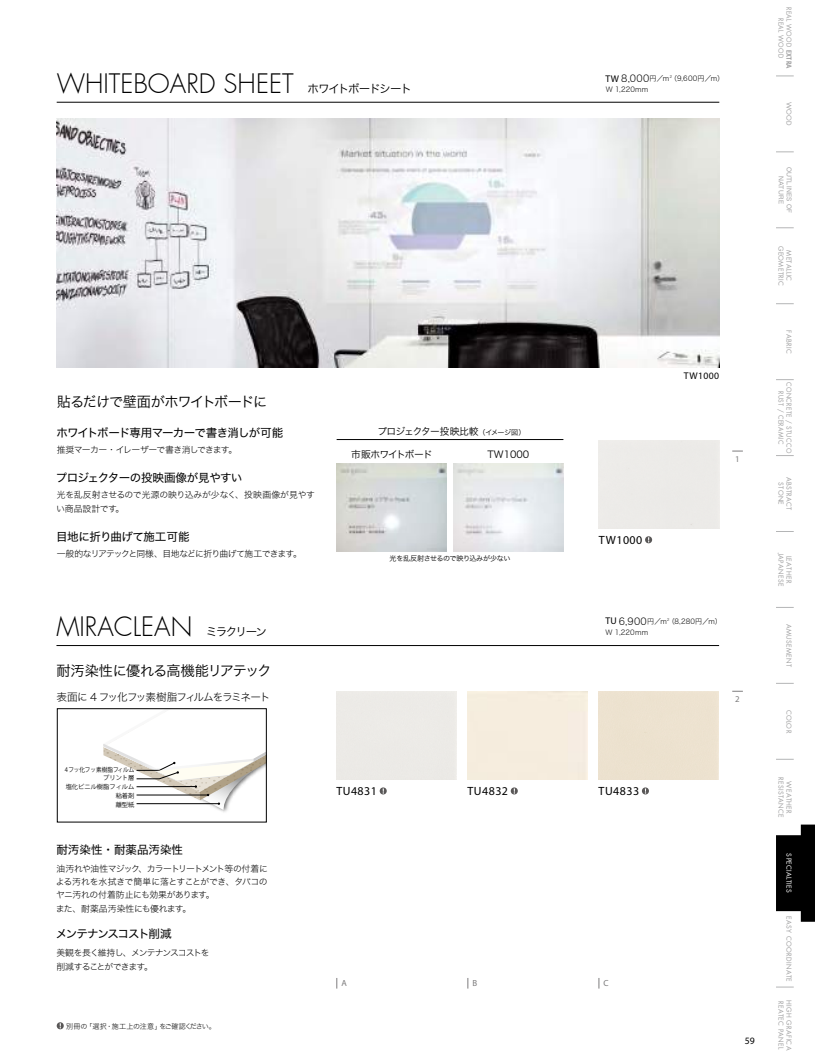
<style>
.page{position:relative;width:815px;height:1063px;background:#fff}
.page>*{position:absolute;margin:0;border:0;box-sizing:border-box;transform-origin:0 0}
.t1{font:300 25.75px "Kudos Light S Si";color:#000}
.t2{font:14.12px "Hira Kaku Std W3";letter-spacing:-.065em;color:#000}
.t3{font:14.12px "Hira Kaku Std W3";letter-spacing:-.09em;color:#000}
.t4{font:12px "Myriad Pro";letter-spacing:.04em;color:#000}
.t5{font:11.5px "Hira Kaku Std W4";letter-spacing:-.05em;color:#000}
.t6{font:11.5px "Hira Kaku Std W4";letter-spacing:-.07em;color:#000}
.t7{font:11.5px "Hira Kaku Std W3";letter-spacing:-.11em;color:#000}
.t8{font:11.5px "Hira Kaku Std W4";color:#000}
.t9{font:11.5px "Hira Kaku Std W4";letter-spacing:-.095em;color:#000}
.t10{font:10.62px "Hira Kaku Std W2";letter-spacing:-.1em;color:#000}
.t11{font:9.75px "Hira Kaku Std W3";letter-spacing:-.055em;color:#000}
.t12{font:9.75px "Hira Kaku Std W3";letter-spacing:-.095em;color:#000}
.t13{font:9.75px "Myriad Pro";letter-spacing:.04em;color:#000}
.t14{font:8.88px/13.2px "Hira Kaku Std W2";letter-spacing:-.06em;color:#000}
.t15{font:8.88px/13.2px "Hira Kaku Std W2";letter-spacing:-.015em;color:#000}
.t16{font:8.88px/13.2px "Hira Kaku Std W2";letter-spacing:-.1em;color:#000}
.t17{font:8.88px "Hira Kaku Std W2";letter-spacing:-.085em;color:#000}
.t18{font:8.88px "Myriad Pro";color:#7d7c7d}
.t19{font:7.12px/11.1px "Hira Kaku Std W2";letter-spacing:.02em;color:#000}
.t20{font:7.12px "Hira Kaku Std W2";letter-spacing:-.03em;color:#000}
.t21{font:7.12px "Hira Kaku Std W3";letter-spacing:-.055em;color:#000}
.t22{font:6.62px/8px "Kudos Book S Si";letter-spacing:.05em;color:#9f9fa0;text-align:center}
.t23{font:6.62px/8px "Kudos Book S Si";letter-spacing:.05em;color:#9f9fa0;text-align:center;scale:.95 1}
.t24{font:6.62px "Kudos Book S Si";letter-spacing:.05em;color:#fff}
.t25{font:6.25px/8.8px "Koz Go Pr 6 N";color:#000;text-align:right;scale:.9 1}
.t26{font:6.25px/8px "Hira Kaku Std W4";letter-spacing:.05em;color:#9f9fa0;text-align:center}
.s1{font-family:"Myriad Pro";font-size:9.75px}
.s2{font-size:9.75px}
.s3{font-size:7.12px}
.s4{font-family:"Kudos Black S Si";font-weight:900}
</style>
<div class="page">
<img style="left:337px;top:463px;width:109px;height:88px">
<img style="left:454px;top:463px;width:109px;height:88px">
<svg style="left:379px;top:787px;width:8px;height:8px"></svg>
<svg style="left:510px;top:787px;width:8px;height:8px"></svg>
<svg style="left:642px;top:787px;width:7px;height:8px"></svg>
<svg style="left:645px;top:536px;width:7px;height:8px"></svg>
<div style="left:57px;top:709px;width:209px;height:113px;border:1px solid #000"></div>
<svg style="left:103px;top:709px;width:163px;height:101px"></svg>
<hr style="left:337px;top:439px;width:226px;height:1px;background:#000">
<hr style="left:56px;top:645px;width:663px;height:1px;background:#000">
<hr style="left:57px;top:102px;width:662px;height:1px;background:#000">
<svg style="left:57px;top:1022px;width:7px;height:7px"></svg>
<img style="left:57px;top:118px;width:662px;height:249px">
<div style="left:776px;top:835px;width:39px;height:76px;background:#000"></div>
<div style="left:801px;top:901px;width:14px;height:21px;background:#000"></div>
<svg style="left:776px;top:76px;width:18px;height:1px"></svg>
<svg style="left:776px;top:152px;width:18px;height:1px"></svg>
<svg style="left:776px;top:228px;width:18px;height:1px"></svg>
<svg style="left:776px;top:303px;width:18px;height:1px"></svg>
<svg style="left:776px;top:379px;width:18px;height:1px"></svg>
<svg style="left:776px;top:455px;width:18px;height:1px"></svg>
<svg style="left:776px;top:531px;width:18px;height:1px"></svg>
<svg style="left:776px;top:607px;width:18px;height:1px"></svg>
<svg style="left:776px;top:683px;width:18px;height:1px"></svg>
<svg style="left:776px;top:759px;width:18px;height:1px"></svg>
<svg style="left:776px;top:987px;width:18px;height:1px"></svg>
<div style="left:801px;top:825px;width:14px;height:21px;background:#000"></div>
<h1 class="t1" style="left:57px;top:67px;width:238px">WHITEBOARD SHEET</h1>
<h3 class="t7" style="left:308px;top:80px;width:106px">ホワイトボードシート</h3>
<p class="t19" style="left:606px;top:73px;width:120px"><span class="s1">TW</span> <span class="s2">8,000</span>円／m<sup>2</sup>（9,600円／m）<br>W 1,220mm</p>
<h2 class="t3" style="left:57px;top:391px;width:212px">貼るだけで壁面がホワイトボードに</h2>
<h3 class="t6" style="left:56px;top:424px;width:228px">ホワイトボード専用マーカーで書き消しが可能</h3>
<h3 class="t14" style="left:57px;top:443px;width:182px">推奨マーカー・イレーザーで書き消しできます。</h3>
<h3 class="t5" style="left:56px;top:469px;width:188px">プロジェクターの投映画像が見やすい</h3>
<h3 class="t15" style="left:56px;top:488px;width:260px">光を乱反射させるので光源の映り込みが少なく、投映画像が見やすい商品設計です。</h3>
<h3 class="t5" style="left:56px;top:528px;width:135px">目地に折り曲げて施工可能</h3>
<h3 class="t17" style="left:57px;top:547px;width:247px">一般的なリアテックと同様、目地などに折り曲げて施工できます。</h3>
<h1 class="t1" style="left:56px;top:610px;width:137px">MIRACLEAN</h1>
<h3 class="t7" style="left:206px;top:623px;width:63px">ミラクリーン</h3>
<h2 class="t2" style="left:56px;top:660px;width:217px">耐汚染性に優れる高機能リアテック</h2>
<h3 class="t10" style="left:56px;top:689px;width:216px">表面に 4 フッ化フッ素樹脂フィルムをラミネート</h3>
<h3 class="t11" style="left:377px;top:424px;width:150px">プロジェクター投映比較<span class="s3">（イメージ図）</span></h3>
<h3 class="t12" style="left:351px;top:447px;width:83px">市販ホワイトボード</h3>
<h3 class="t11" style="left:488px;top:447px;width:43px">TW1000</h3>
<p class="t21" style="left:390px;top:553px;width:123px">光を乱反射させるので映り込みが少ない</p>
<h3 class="t13" style="left:684px;top:370px;width:37px">TW1000</h3>
<h3 class="t18" style="left:735px;top:454px;width:6px">1</h3>
<h3 class="t4" style="left:599px;top:532px;width:45px">TW1000</h3>
<p class="t19" style="left:605px;top:615px;width:118px"><span class="s1">TU</span> <span class="s2">6,900</span>円／m<sup>2</sup>（8,280円／m）<br>W 1,220mm</p>
<h3 class="t18" style="left:735px;top:694px;width:6px">2</h3>
<p class="t25" style="left:65px;top:765px;width:79px">4 フッ化フッ素樹脂フィルムプリント層<br>塩化ビニル樹脂フィルム粘着剤<br>離型紙</p>
<h3 class="t8" style="left:56px;top:840px;width:128px">耐汚染性・耐薬品汚染性</h3>
<h3 class="t14" style="left:56px;top:862px;width:214px">油汚れや油性マジック、カラートリートメント等の付着による汚れを水拭きで簡単に落とすことができ、タバコのヤニ汚れの付着防止にも効果があります。<br>また、耐薬品汚染性にも優れます。</h3>
<h3 class="t9" style="left:56px;top:925px;width:117px">メンテナンスコスト削減</h3>
<h3 class="t16" style="left:56px;top:946px;width:155px">美観を長く維持し、メンテナンスコストを削減することができます。</h3>
<p class="t20" style="left:66px;top:1021px;width:151px">別冊の「選択・施工上の注意」をご確認ください。</p>
<h3 class="t4" style="left:336px;top:784px;width:42px">TU4831</h3>
<h3 class="t4" style="left:467px;top:784px;width:42px">TU4832</h3>
<h3 class="t4" style="left:599px;top:784px;width:42px">TU4833</h3>
<h3 class="t18" style="left:341px;top:978px;width:7px">A</h3>
<h3 class="t18" style="left:472px;top:978px;width:6px">B</h3>
<h3 class="t18" style="left:604px;top:978px;width:7px">C</h3>
<h3 class="t13" style="left:745px;top:1034px;width:11px">59</h3>
<p class="t23" style="left:793px;top:7px;width:66px;rotate:90deg">REAL WOOD <span class="s4">EXTRA<br></span>REAL WOOD</p>
<p class="t22" style="left:793px;top:102px;width:26px;rotate:90deg">WOOD</p>
<p class="t26" style="left:793px;top:167px;width:48px;rotate:90deg">OUTLINES OF<br>NATURE</p>
<p class="t22" style="left:793px;top:246px;width:41px;rotate:90deg">METALLIC<br>GEOMETRIC</p>
<p class="t22" style="left:793px;top:330px;width:25px;rotate:90deg">FABRIC</p>
<p class="t23" style="left:793px;top:382px;width:76px;rotate:90deg">CONCRETE / STUCCO<br>RUST / CERAMIC</p>
<p class="t22" style="left:793px;top:477px;width:35px;rotate:90deg">ABSTRACT<br>STONE</p>
<p class="t22" style="left:793px;top:553px;width:35px;rotate:90deg">LEATHER<br>JAPANESE</p>
<p class="t22" style="left:793px;top:624px;width:45px;rotate:90deg">AMUSEMENT</p>
<p class="t22" style="left:793px;top:710px;width:25px;rotate:90deg">COLOR</p>
<p class="t22" style="left:793px;top:777px;width:42px;rotate:90deg">WEATHER<br>RESISTANCE</p>
<p class="t24" style="left:793px;top:853px;width:41px;rotate:90deg">SPECIALTIES</p>
<p class="t22" style="left:793px;top:916px;width:67px;rotate:90deg">EASY COORDINATE</p>
<p class="t22" style="left:793px;top:1000px;width:52px;text-align:left;rotate:90deg">HIGH GRAFICA<br>REATEC PANEL</p>
</div>
